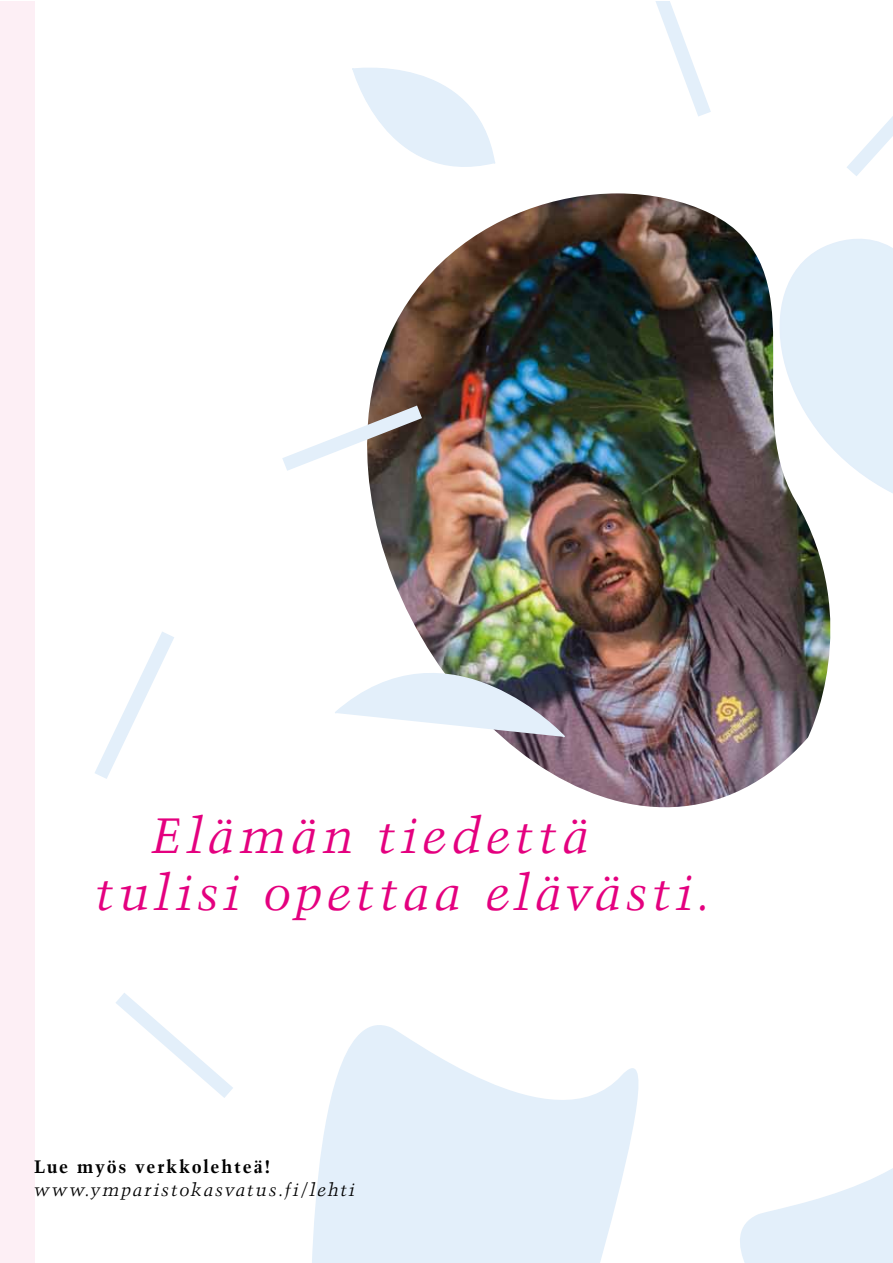
<style>
.page{position:relative;width:893px;height:1263px;background:#fff}
.page>*{position:absolute;margin:0;border:0;box-sizing:border-box;transform-origin:0 0}
.t1{font:italic 49.5px/57px "Trump Mediaeval LT Std";letter-spacing:.085em;color:#e4007f}
.t2{font:italic 18px "Trump Mediaeval LT Std";letter-spacing:.095em;color:#000}
.t3{font:700 18px "Trump Mediaeval LT Std";letter-spacing:.09em;color:#000}
</style>
<div class="page">
<div style="left:0;top:1px;width:34px;height:1262px;background:#fdeff5"></div>
<img style="left:369px;top:193px;width:462px;height:615px">
<svg style="left:312px;top:1025px;width:327px;height:238px;fill:#e3effa"></svg>
<svg style="left:740px;top:1169px;width:152px;height:94px;fill:#e3effa"></svg>
<svg style="left:95px;top:632px;width:79px;height:147px"></svg>
<svg style="left:116px;top:993px;width:117px;height:105px"></svg>
<svg style="left:655px;top:1px;width:56px;height:115px"></svg>
<svg style="left:282px;top:394px;width:155px;height:88px"></svg>
<img style="left:335px;top:612px;width:231px;height:127px">
<svg style="left:352px;top:68px;width:143px;height:99px"></svg>
<svg style="left:751px;top:210px;width:141px;height:344px"></svg>
<svg style="left:847px;top:117px;width:45px;height:59px"></svg>
<p class="t1" style="left:95px;top:807px;width:618px;text-indent:56px">Elämän tiedettä tulisi opettaa elävästi.</p>
<p class="t3" style="left:34px;top:1155px;width:238px">Lue myös verkkolehteä!</p>
<p class="t2" style="left:34px;top:1178px;width:322px">www.ymparistokasvatus.fi/lehti</p>
</div>
